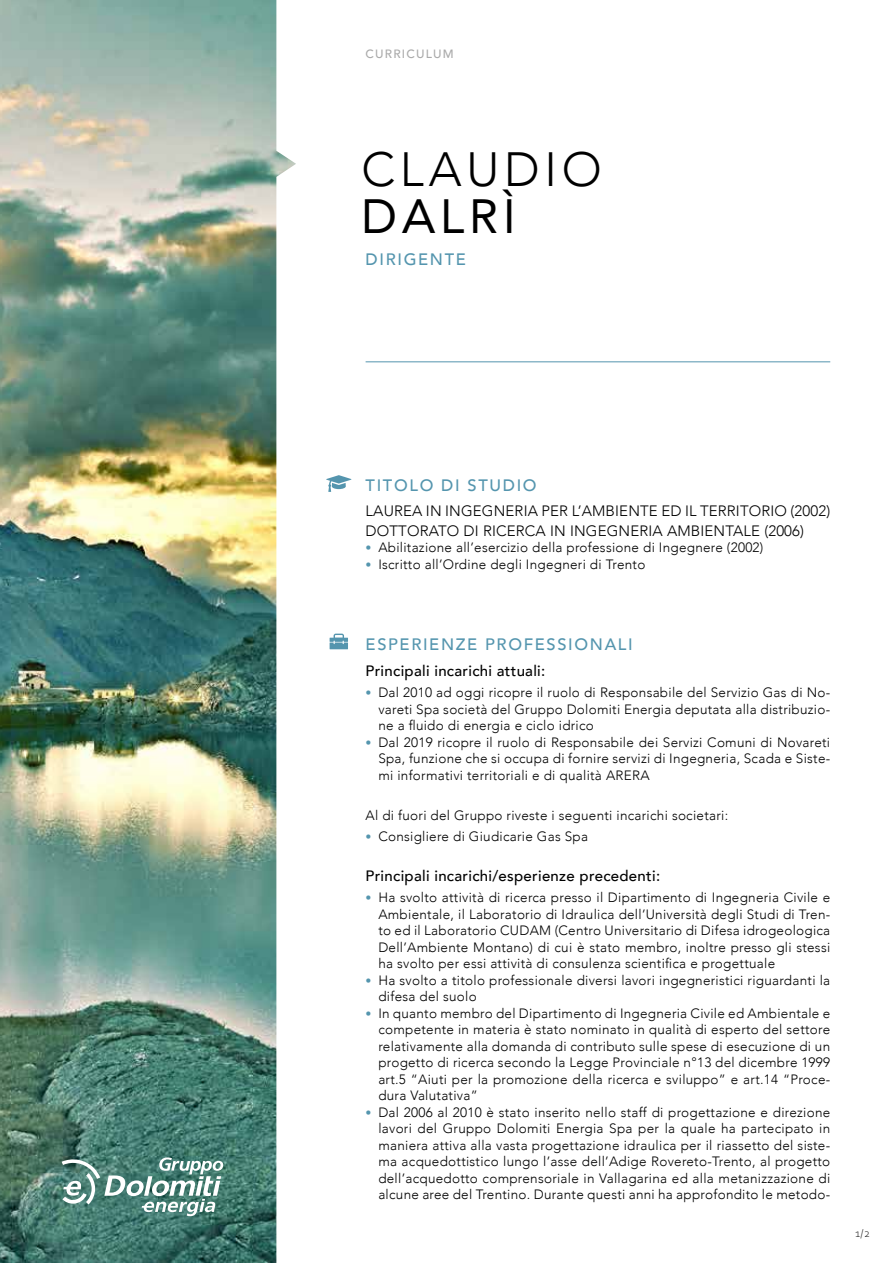
<style>
.page{position:relative;width:893px;height:1263px;background:#fff}
.page>*{position:absolute;margin:0;border:0;box-sizing:border-box;transform-origin:0 0}
.t1{font:300 48px "Avenir";letter-spacing:.1em;color:#000}
.t2{font:48px "Avenir";letter-spacing:.1em;color:#000}
.t3{font:500 16.5px "Avenir";letter-spacing:.1em;color:#5495ae}
.t4{font:300 15px/19.8px "Avenir";letter-spacing:.01em;color:#000}
.t5{font:500 15px "Avenir";letter-spacing:.02em;color:#000}
.t6{font:300 13.5px/16.5px "Avenir";letter-spacing:.02em;color:#000;text-align:justify}
.t7{font:500 12px "Avenir";letter-spacing:.1em;color:#aaa}
.t8{font:300 12px "Corbel";color:#000}
.s1{font-family:"Corbel";font-weight:400;color:#5495ae}
</style>
<div class="page">
<hr style="left:366px;top:361px;width:464px;height:1px;background:#5495ae">
<svg style="left:326px;top:475px;width:25px;height:17px"></svg>
<div style="left:330px;top:642px;width:18px;height:7px;background:#5495ae"></div>
<svg style="left:330px;top:634px;width:18px;height:10px"></svg>
<img style="left:0;top:0;width:296px;height:1263px">
<svg style="left:62px;top:1157px;width:161px;height:59px"></svg>
<p class="t7" style="left:366px;top:44px;width:90px">CURRICULUM</p>
<h1 class="t1" style="left:361px;top:141px;width:242px">CLAUDIO</h1>
<h1 class="t2" style="left:361px;top:178px;width:156px">DALRÌ</h1>
<p class="t3" style="left:366px;top:245px;width:102px">DIRIGENTE</p>
<p class="t3" style="left:366px;top:471px;width:173px">TITOLO DI STUDIO</p>
<p class="t4" style="left:366px;top:501px;width:466px">LAUREA IN INGEGNERIA PER L’AMBIENTE ED IL TERRITORIO (2002)<br>DOTTORATO DI RICERCA IN INGEGNERIA AMBIENTALE (2006)</p>
<p class="t6" style="left:366px;top:539px;width:399px"><span class="s1">•</span> Abilitazione all’esercizio della professione di Ingegnere (2002)</p>
<p class="t6" style="left:366px;top:556px;width:281px"><span class="s1">•</span> Iscritto all’Ordine degli Ingegneri di Trento</p>
<p class="t3" style="left:366px;top:630px;width:269px">ESPERIENZE PROFESSIONALI</p>
<p class="t5" style="left:366px;top:658px;width:181px">Principali incarichi attuali:</p>
<p class="t6" style="left:378px;top:684px;width:453px;text-indent:-13px"><span class="s1">•</span> Dal 2010 ad oggi ricopre il ruolo di Responsabile del Servizio Gas di No&shy;vareti Spa società del Gruppo Dolomiti Energia deputata alla distribuzio&shy;ne a fluido di energia e ciclo idrico</p>
<p class="t6" style="left:378px;top:734px;width:453px;text-indent:-13px"><span class="s1">•</span> Dal 2019 ricopre il ruolo di Responsabile dei Servizi Comuni di Novareti Spa, funzione che si occupa di fornire servizi di Ingegneria, Scada e Siste&shy;mi informativi territoriali e di qualità ARERA</p>
<p class="t6" style="left:366px;top:807px;width:364px">Al di fuori del Gruppo riveste i seguenti incarichi societari:</p>
<p class="t6" style="left:366px;top:828px;width:224px"><span class="s1">•</span> Consigliere di Giudicarie Gas Spa</p>
<p class="t5" style="left:366px;top:863px;width:296px">Principali incarichi/esperienze precedenti:</p>
<p class="t6" style="left:378px;top:889px;width:453px;text-indent:-13px"><span class="s1">•</span> Ha svolto attività di ricerca presso il Dipartimento di Ingegneria Civile e Ambientale, il Laboratorio di Idraulica dell’Università degli Studi di Tren&shy;to ed il Laboratorio CUDAM (Centro Universitario di Difesa idrogeologica Dell’Ambiente Montano) di cui è stato membro, inoltre presso gli stessi ha svolto per essi attività di consulenza scientifica e progettuale</p>
<p class="t6" style="left:378px;top:972px;width:453px;text-indent:-13px"><span class="s1">•</span> Ha svolto a titolo professionale diversi lavori ingegneristici riguardanti la difesa del suolo</p>
<p class="t6" style="left:378px;top:1005px;width:453px;text-indent:-13px"><span class="s1">•</span> In quanto membro del Dipartimento di Ingegneria Civile ed Ambientale e competente in materia è stato nominato in qualità di esperto del settore relativamente alla domanda di contributo sulle spese di esecuzione di un progetto di ricerca secondo la Legge Provinciale n°13 del dicembre 1999 art.5 “Aiuti per la promozione della ricerca e sviluppo” e art.14 “Proce&shy;dura Valutativa”</p>
<p class="t6" style="left:378px;top:1104px;width:453px;text-indent:-13px"><span class="s1">•</span> Dal 2006 al 2010 è stato inserito nello staff di progettazione e direzione lavori del Gruppo Dolomiti Energia Spa per la quale ha partecipato in maniera attiva alla vasta progettazione idraulica per il riassetto del siste&shy;ma acquedottistico lungo l’asse dell’Adige Rovereto-Trento, al progetto dell’acquedotto comprensoriale in Vallagarina ed alla metanizzazione di alcune aree del Trentino. Durante questi anni ha approfondito le metodo-</p>
<p class="t8" style="left:855px;top:1225px;width:16px">1/2</p>
</div>
